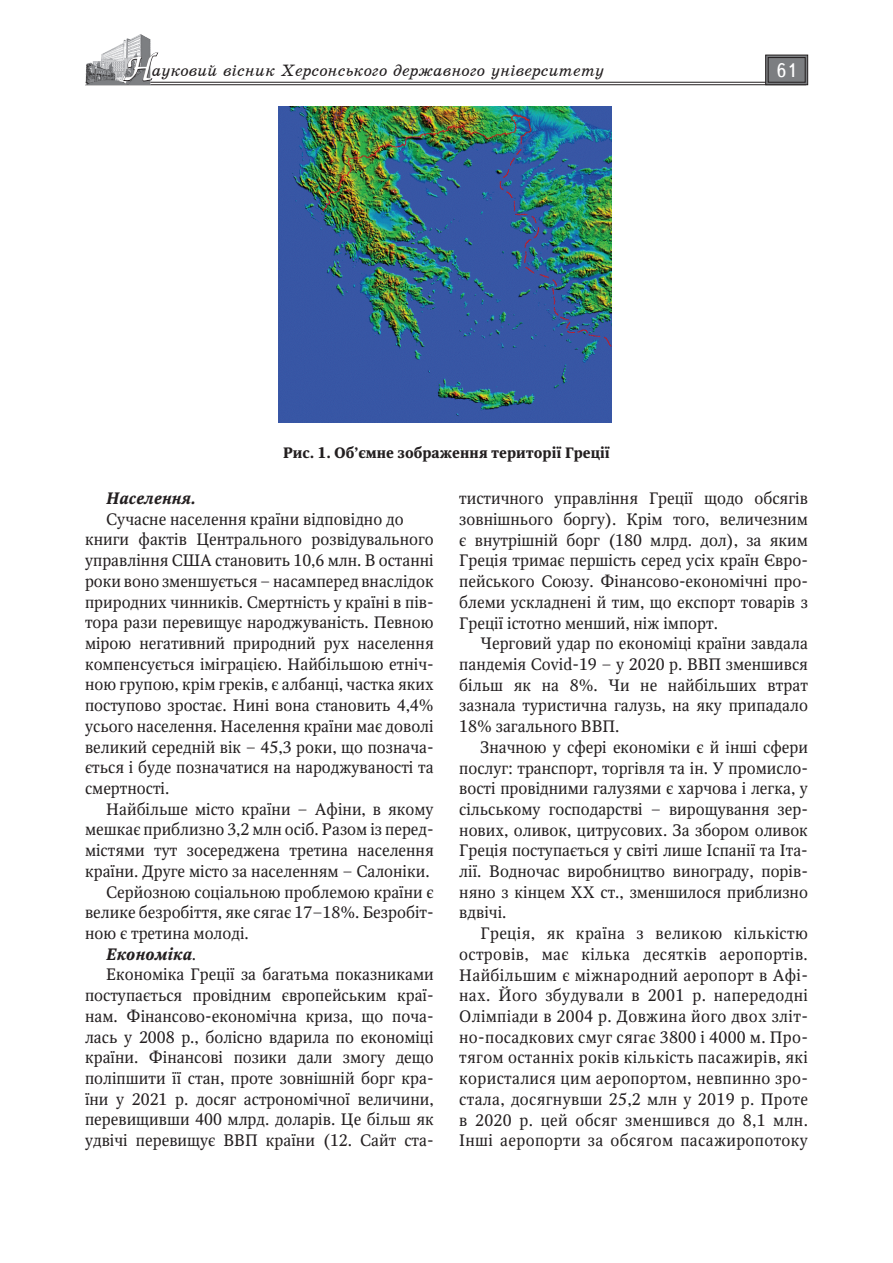
<style>
.page{position:relative;width:893px;height:1263px;background:#fff}
.page>*{position:absolute;margin:0;border:0;box-sizing:border-box;transform-origin:0 0}
.t1{font:19.5px "Ukrainian Text";color:#fff}
.t2{font:16.5px/20.7px "Octava";color:#231f20;text-align:justify}
.t3{font:16.5px "School Book C Italic";color:#231f20}
.t4{font:italic 700 16.5px "Octava";color:#231f20}
.t5{font:700 15px "Octava";color:#231f20}
.s1{font-family:"Zapf Chancer";font-size:30px;color:#fff}
.s2{font-weight:400;font-style:normal}
</style>
<div class="page">
<hr style="left:85px;top:82px;width:721px;height:1px;background:#231f20">
<hr style="left:85px;top:84px;width:721px;height:1px;background:#231f20">
<img style="left:85px;top:34px;width:66px;height:50px">
<svg style="left:123px;top:52px;width:36px;height:30px"></svg>
<svg style="left:765px;top:55px;width:43px;height:30px"></svg>
<div style="left:768px;top:57px;width:37px;height:25px;border:1px solid #231f20"></div>
<img style="left:278px;top:106px;width:334px;height:316px">
<p class="t3" style="left:124px;top:61px;width:482px"><span class="s1">Н</span>ауковий вісник Херсонського державного університету</p>
<p class="t1" style="left:776px;top:60px;width:22px">61</p>
<p class="t5" style="left:283px;top:443px;width:328px">Рис. 1. Об’ємне зображення території Греції</p>
<p class="t4" style="left:106px;top:488px;width:91px">Населення.</p>
<p class="t2" style="left:85px;top:509px;width:350px;text-align:left;text-indent:21px">Сучасне населення країни відповідно до книги фактів Центрального розвідувального управління США становить 10,6 млн. В останні роки воно зменшується – насамперед внаслідок природних чинників. Смертність у країні в пів&shy;тора рази перевищує народжуваність. Певною мірою негативний природний рух населення компенсується іміграцією. Найбільшою етніч&shy;ною групою, крім греків, є албанці, частка яких поступово зростає. Нині вона становить 4,4% усього населення. Населення країни має доволі великий середній вік – 45,3 роки, що познача&shy;ється і буде позначатися на народжуваності та смертності.</p>
<p class="t2" style="left:106px;top:798px;width:329px">Найбільше місто країни – Афіни, в якому</p>
<p class="t2" style="left:85px;top:819px;width:350px">мешкає приблизно 3,2 млн осіб. Разом із перед-</p>
<p class="t2" style="left:85px;top:840px;width:350px">містями тут зосереджена третина населення</p>
<p class="t2" style="left:85px;top:861px;width:346px">країни. Друге місто за населенням – Салоніки.</p>
<p class="t2" style="left:106px;top:881px;width:329px">Серйозною соціальною проблемою країни є</p>
<p class="t2" style="left:85px;top:902px;width:350px">велике безробіття, яке сягає 17–18%. Безробіт-</p>
<p class="t2" style="left:85px;top:923px;width:165px">ною є третина молоді.</p>
<p class="t4" style="left:106px;top:944px;width:91px">Економіка<span class="s2">.</span></p>
<p class="t2" style="left:106px;top:964px;width:329px">Економіка Греції за багатьма показниками</p>
<p class="t2" style="left:85px;top:985px;width:350px">поступається провідним європейським краї-</p>
<p class="t2" style="left:85px;top:1005px;width:350px">нам. Фінансово-економічна криза, що поча-</p>
<p class="t2" style="left:85px;top:1026px;width:350px">лась у 2008 р., болісно вдарила по економіці</p>
<p class="t2" style="left:85px;top:1047px;width:350px">країни. Фінансові позики дали змогу дещо</p>
<p class="t2" style="left:85px;top:1068px;width:350px">поліпшити її стан, проте зовнішній борг кра-</p>
<p class="t2" style="left:85px;top:1088px;width:350px">їни у 2021 р. досяг астрономічної величини,</p>
<p class="t2" style="left:85px;top:1109px;width:350px">перевищивши 400 млрд. доларів. Це більш як</p>
<p class="t2" style="left:85px;top:1130px;width:350px">удвічі перевищує ВВП країни (12. Сайт ста-</p>
<p class="t2" style="left:459px;top:488px;width:350px">тистичного управління Греції щодо обсягів зовнішнього боргу). Крім того, величезним є внутрішній борг (180 млрд. дол), за яким Греція тримає першість серед усіх країн Євро&shy;пейського Союзу. Фінансово-економічні про&shy;блеми ускладнені й тим, що експорт товарів з Греції істотно менший, ніж імпорт.</p>
<p class="t2" style="left:459px;top:633px;width:350px;text-indent:21px">Черговий удар по економіці країни завдала пандемія Covid-19 – у 2020 р. ВВП зменшився більш як на 8%. Чи не найбільших втрат зазнала туристична галузь, на яку припадало 18% загального ВВП.</p>
<p class="t2" style="left:459px;top:737px;width:350px;text-indent:21px">Значною у сфері економіки є й інші сфери послуг: транспорт, торгівля та ін. У промисло&shy;вості провідними галузями є харчова і легка, у сільському господарстві – вирощування зер&shy;нових, оливок, цитрусових. За збором оливок Греція поступається у світі лише Іспанії та Іта&shy;лії. Водночас виробництво винограду, порів&shy;няно з кінцем ХХ ст., зменшилося приблизно вдвічі.</p>
<p class="t2" style="left:459px;top:923px;width:350px;text-indent:21px">Греція, як країна з великою кількістю островів, має кілька десятків аеропортів.<br>Найбільшим є міжнародний аеропорт в Афі&shy;нах. Його збудували в 2001 р. напередодні Олімпіади в 2004 р. Довжина його двох зліт&shy;но-посадкових смуг сягає 3800 і 4000 м. Про&shy;тягом останніх років кількість пасажирів, які користалися цим аеропортом, невпинно зро&shy;стала, досягнувши 25,2 млн у 2019 р. Проте в 2020 р. цей обсяг зменшився до 8,1 млн.<br>Інші аеропорти за обсягом пасажиропотоку</p>
</div>
